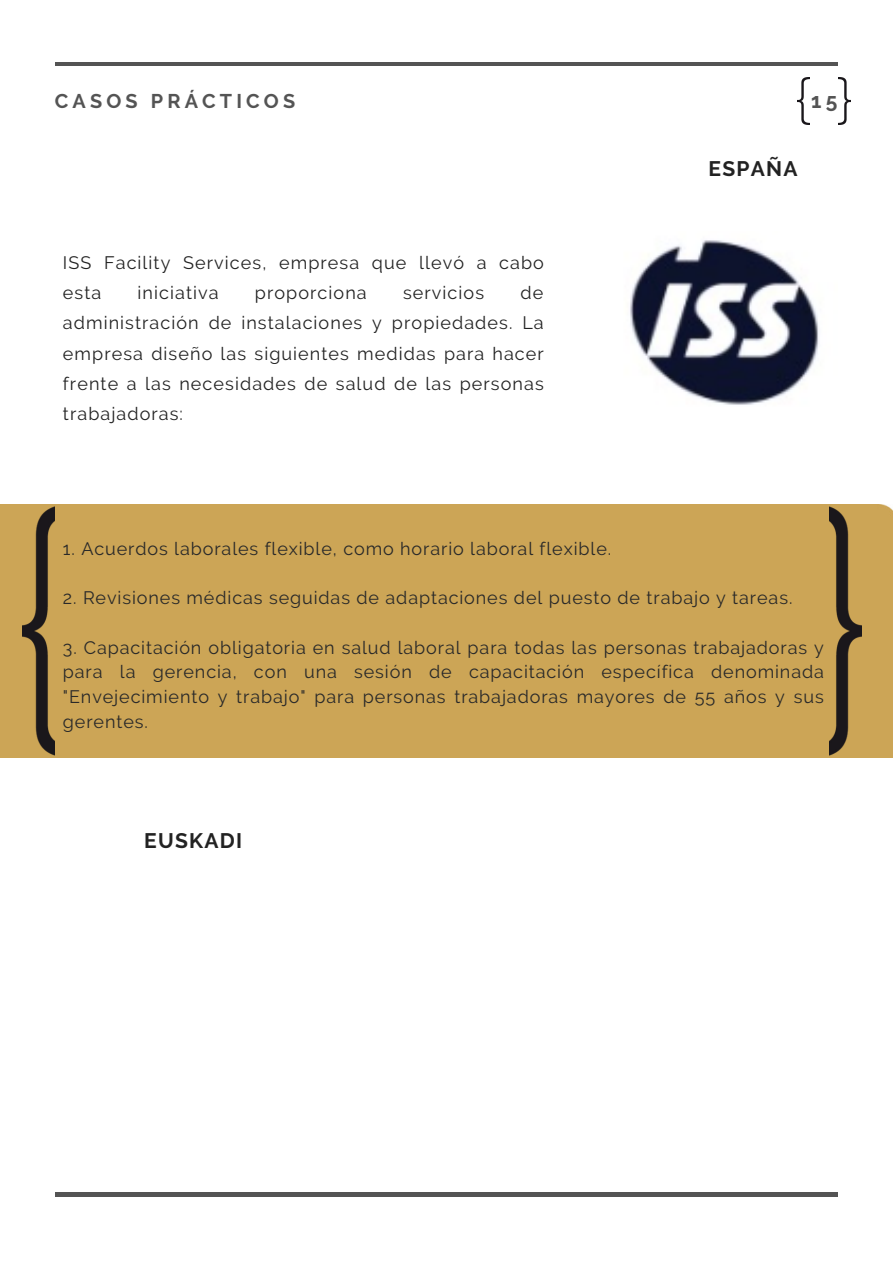
<style>
.page{position:relative;width:893px;height:1264px;background:#fff}
.page>*{position:absolute;margin:0;border:0;box-sizing:border-box;transform-origin:0 0}
.t1{font:700 21px "Raleway";letter-spacing:.06em;color:#222}
.t2{font:700 21px "Raleway";color:#545454}
.t3{font:700 19.8px "Raleway";letter-spacing:.21em;color:#545454}
.t4{font:18px/24.8px "Raleway";letter-spacing:.05em;color:#292929;text-align:justify}
.t5{font:18px/30.3px "Raleway";letter-spacing:.06em;color:#222}
</style>
<div class="page">
<hr style="left:55px;top:62px;width:782px;height:4px;background:#545454">
<hr style="left:55px;top:1192px;width:782px;height:4px;background:#545454">
<img style="left:630px;top:240px;width:189px;height:165px">
<div style="left:0;top:505px;width:892px;height:252px;background:#cca556"></div>
<img style="left:22px;top:505px;width:33px;height:252px">
<img style="left:829px;top:504px;width:32px;height:253px">
<img style="left:797px;top:77px;width:12px;height:48px">
<img style="left:838px;top:77px;width:12px;height:48px">
<p class="t3" style="left:55px;top:89px;width:242px">CASOS PRÁCTICOS</p>
<p class="t5" style="left:63px;top:247px;width:482px">ISS Facility Services, empresa que llevó a cabo esta</p>
<p class="t5" style="left:63px;top:277px;width:482px;text-align:justify;text-indent:457px">de administración de instalaciones y propiedades. La empresa diseño las siguientes medidas para hacer frente a las necesidades de salud de las personas trabajadoras:</p>
<p class="t5" style="left:138px;top:277px;width:82px">iniciativa</p>
<p class="t5" style="left:255px;top:277px;width:113px">proporciona</p>
<p class="t5" style="left:403px;top:277px;width:83px">servicios</p>
<p class="t2" style="left:811px;top:88px;width:28px">15</p>
<p class="t1" style="left:708px;top:157px;width:91px">ESPAÑA</p>
<p class="t4" style="left:63px;top:536px;width:549px">1. Acuerdos laborales flexible, como horario laboral flexible.</p>
<p class="t4" style="left:63px;top:585px;width:731px">2. Revisiones médicas seguidas de adaptaciones del puesto de trabajo y tareas.</p>
<p class="t4" style="left:63px;top:635px;width:762px">3. Capacitación obligatoria en salud laboral para todas las personas trabajadoras y para la gerencia, con una sesión de capacitación específica denominada "Envejecimiento y trabajo" para personas trabajadoras mayores de 55 años y sus gerentes.</p>
<p class="t1" style="left:144px;top:828px;width:99px">EUSKADI</p>
</div>
